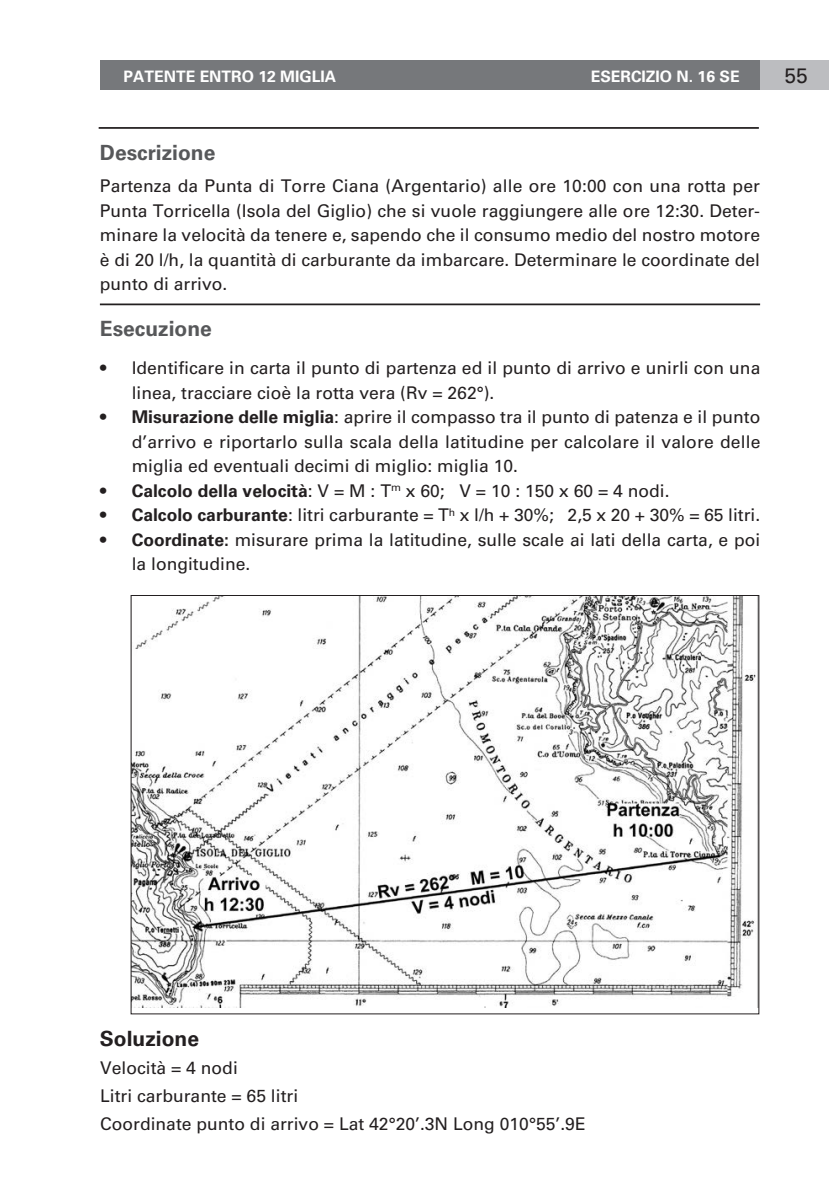
<style>
.page{position:relative;width:829px;height:1191px;background:#fff}
.page>*{position:absolute;margin:0;border:0;box-sizing:border-box;transform-origin:0 0}
.t1{font:700 21px "Univers";color:#57585a}
.t2{font:700 21px "Univers";color:#231f20}
.t3{font:21px "Univers";color:#231f20}
.t4{font:17.5px/24.5px "Univers";color:#231f20}
.t5{font:700 15.75px "Univers";color:#fff}
.s1{font-weight:700}
</style>
<div class="page">
<div style="left:759px;top:60px;width:69px;height:30px;background:#bcbdc0"></div>
<div style="left:100px;top:60px;width:659px;height:30px;background:#76787b"></div>
<hr style="left:100px;top:303px;width:660px;height:2px;background:#231f20">
<hr style="left:99px;top:127px;width:659px;height:2px;background:#231f20">
<img style="left:133px;top:597px;width:623px;height:410px">
<p class="t5" style="left:123px;top:67px;width:214px">PATENTE ENTRO 12 MIGLIA</p>
<p class="t5" style="left:590px;top:67px;width:150px">ESERCIZIO N. 16 SE</p>
<p class="t3" style="left:784px;top:63px;width:25px">55</p>
<p class="t1" style="left:100px;top:140px;width:117px">Descrizione</p>
<p class="t4" style="left:100px;top:174px;width:661px;text-align:justify">Partenza da Punta di Torre Ciana (Argentario) alle ore 10:00 con una rotta per Punta Torricella (Isola del Giglio) che si vuole raggiungere alle ore 12:30. Deter&shy;minare la velocità da tenere e, sapendo che il consumo medio del nostro motore è di 20 l/h, la quantità di carburante da imbarcare. Determinare le coordinate del punto di arrivo.</p>
<p class="t1" style="left:100px;top:316px;width:114px">Esecuzione</p>
<p class="t4" style="left:132px;top:356px;width:630px;text-indent:-31px">• Identificare in carta il punto di partenza ed il punto di arrivo e unirli con una linea, tracciare cioè la rotta vera (Rv = 262°).</p>
<p class="t4" style="left:132px;top:405px;width:630px;text-align:justify;text-indent:-31px"><span class="s1">• Misurazione delle miglia</span>: aprire il compasso tra il punto di patenza e il punto d’arrivo e riportarlo sulla scala della latitudine per calcolare il valore delle miglia ed eventuali decimi di miglio: miglia 10.</p>
<p class="t4" style="left:100px;top:478px;width:571px"><span class="s1">• Calcolo della velocità</span>: V = M : T<sup>m</sup> x 60; V = 10 : 150 x 60 = 4 nodi.</p>
<p class="t4" style="left:100px;top:503px;width:661px"><span class="s1">• Calcolo carburante</span>: litri carburante = T<sup>h</sup> x l/h + 30%; 2,5 x 20 + 30% = 65 litri.</p>
<p class="t4" style="left:132px;top:527px;width:630px;text-indent:-32px"><span class="s1">• Coordinate:</span> misurare prima la latitudine, sulle scale ai lati della carta, e poi la longitudine.</p>
<p class="t2" style="left:100px;top:1026px;width:101px">Soluzione</p>
<p class="t4" style="left:100px;top:1054px;width:487px;line-height:28px">Velocità = 4 nodi<br>Litri carburante = 65 litri<br>Coordinate punto di arrivo = Lat 42°20’.3N Long 010°55’.9E</p>
</div>
